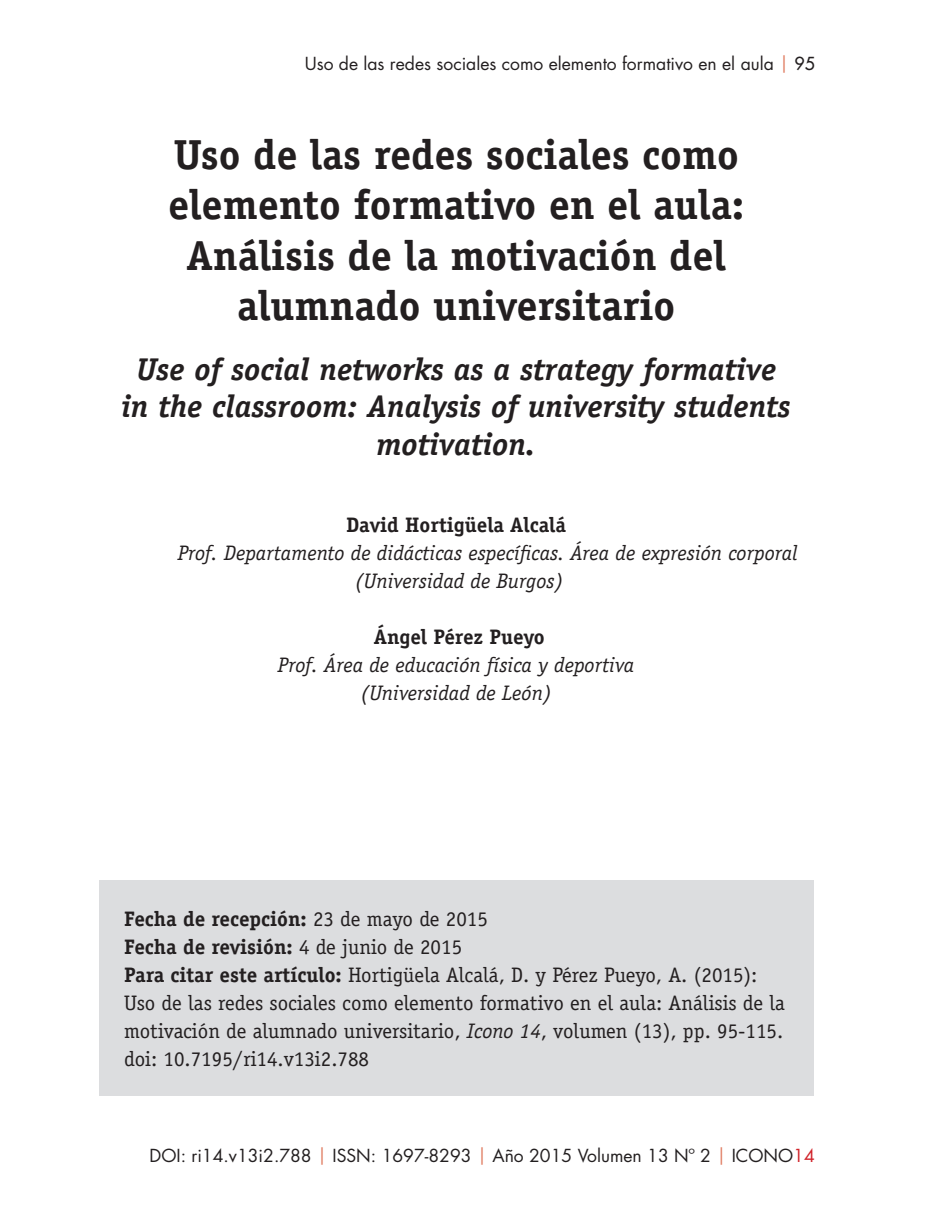
<style>
.page{position:relative;width:939px;height:1220px;background:#fff}
.page>*{position:absolute;margin:0;border:0;box-sizing:border-box;transform-origin:0 0}
.t1{font:700 42px/50.4px "Officina Serif Std";color:#231f20;text-align:center}
.t2{font:italic 700 31.5px/37.8px "Officina Serif Std";color:#231f20;text-align:center}
.t3{font:21px/28px "Officina Serif Std";color:#231f20}
.t4{font:italic 21px/28px "Officina Serif Std";color:#231f20}
.t5{font:700 21px "Officina Serif Std";color:#231f20}
.pagina_encabezado{font:17.5px "Futura Std";color:#231f20}
.s1{color:#e18066}
.s2{font-weight:500}
.s3{font-weight:700}
.s4{font-style:italic}
.s5{color:#d1232a}
</style>
<div class="page">
<div style="left:99px;top:881px;width:714px;height:215px;background:#dcdddf"></div>
<p class="pagina_encabezado" style="left:304px;top:53px;width:511px">Uso de las redes sociales como elemento formativo en el aula <span class="s1">|</span> <span class="s2">95</span></p>
<h1 class="t1" style="left:168px;top:129px;width:577px">Uso de las redes sociales como elemento formativo en el aula:<br>Análisis de la motivación del alumnado universitario</h1>
<h2 class="t2" style="left:122px;top:350px;width:670px">Use of social networks as a strategy formative in the classroom: Analysis of university students motivation.</h2>
<p class="t5" style="left:346px;top:512px;width:221px">David Hortigüela Alcalá</p>
<p class="t4" style="left:355px;top:539px;width:444px;text-indent:-177px">Prof. Departamento de didácticas específicas. Área de expresión corporal (Universidad de Burgos)</p>
<p class="t5" style="left:373px;top:624px;width:172px">Ángel Pérez Pueyo</p>
<p class="t4" style="left:278px;top:651px;width:358px;text-align:center">Prof. Área de educación física y deportiva (Universidad de León)</p>
<p class="t3" style="left:124px;top:905px;width:662px"><span class="s3">Fecha de recepción:</span> 23 de mayo de 2015<br><span class="s3">Fecha de revisión:</span> 4 de junio de 2015<br><span class="s3">Para citar este artículo:</span> Hortigüela Alcalá, D. y Pérez Pueyo, A. (2015):<br>Uso de las redes sociales como elemento formativo en el aula: Análisis de la motivación de alumnado universitario, <span class="s4">Icono 14</span>, volumen (13), pp. 95-115. doi: 10.7195/ri14.v13i2.788</p>
<p class="pagina_encabezado" style="left:149px;top:1145px;width:666px">DOI: ri14.v13i2.788 <span class="s1">|</span> ISSN: 1697-8293 <span class="s1">|</span> Año 2015 Volumen 13 Nº 2 <span class="s1">|</span> ICONO<span class="s5">14</span></p>
</div>
